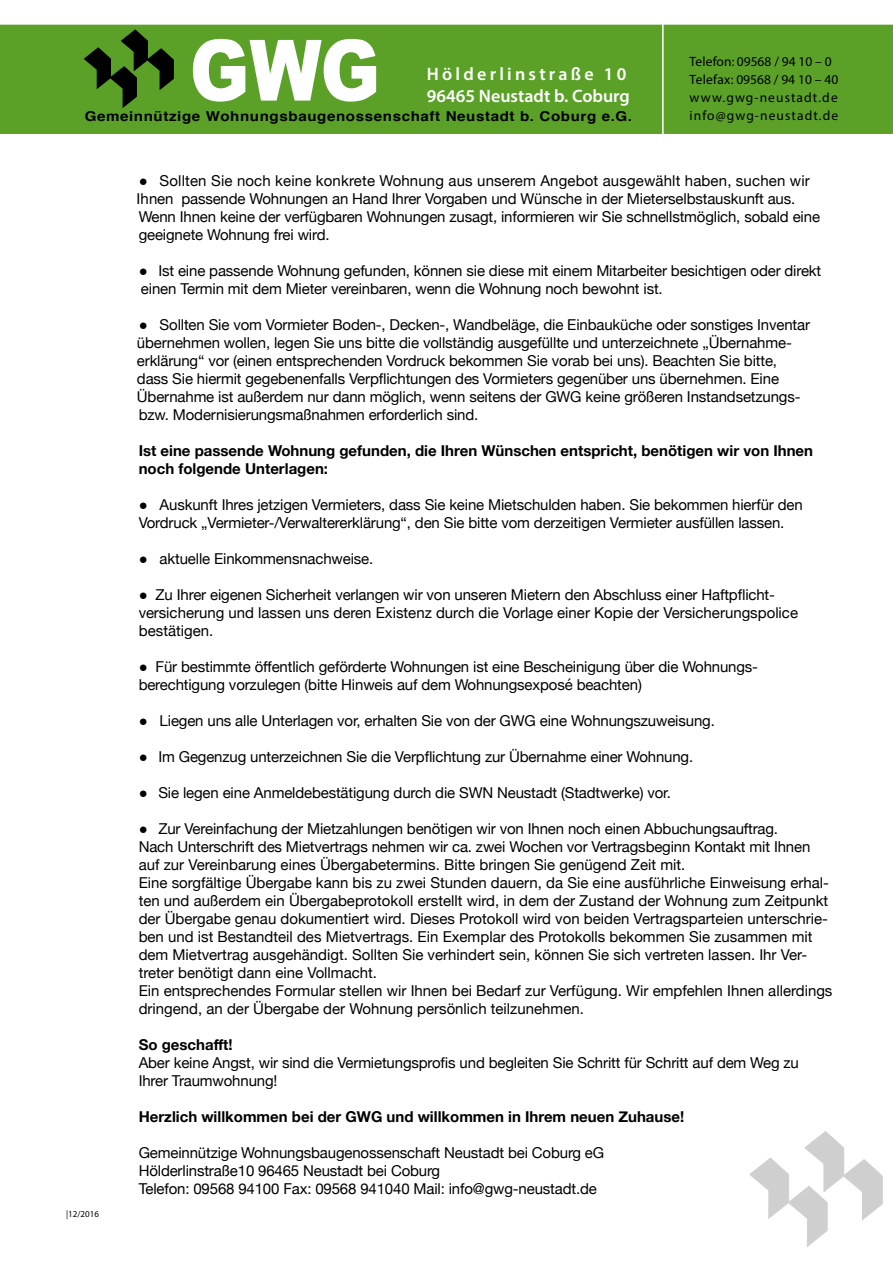
<style>
.page{position:relative;width:893px;height:1263px;background:#fff}
.page>*{position:absolute;margin:0;border:0;box-sizing:border-box;transform-origin:0 0}
.t1{font:900 84.75px "Arial";color:#fff;scale:.85 1}
.t2{font:600 18px/21.6px "Myriad Pro";color:#fff}
.t3{font:15px/18px "Helvetica Neue";letter-spacing:-.01em;color:#000}
.t4{font:700 15px/18px "Helvetica Neue";color:#000}
.t5{font:700 13.65px "Helvetica";letter-spacing:.04em;color:#000;scale:1.11 1}
.t6{font:13.5px/18px "Myriad Pro";letter-spacing:.045em;color:#000}
.t7{font:9px "Myriad Pro";color:#000}
.s1{font-family:"Times New Roman";font-weight:700}
</style>
<div class="page">
<div style="left:0;top:25px;width:893px;height:109px;background:#5ba128"></div>
<svg style="left:84px;top:29px;width:90px;height:79px;background:#3d6c1a"></svg>
<hr style="left:662px;top:0;width:2px;height:180px;background:#fff">
<svg style="left:750px;top:1131px;width:133px;height:116px"></svg>
<h1 class="t1" style="left:190px;top:9px;width:226px">GWG</h1>
<p class="t2" style="left:427px;top:63px;width:204px">Hölderlinstraße 10<br>96465 Neustadt b. Coburg</p>
<p class="t6" style="left:690px;top:52px;width:150px">Telefon: 09568 / 94 10 – 0<br>Telefax: 09568 / 94 10 – 40 www.gwg-neustadt.de info@gwg-neustadt.de</p>
<p class="t5" style="left:85px;top:105px;width:495px">Gemeinnützige Wohnungsbaugenossenschaft Neustadt b. Coburg e.G.</p>
<p class="t7" style="left:66px;top:1208px;width:34px">|12/2016</p>
<p class="t3" style="left:137px;top:172px;width:685px"><span class="s1">●</span> Sollten Sie noch keine konkrete Wohnung aus unserem Angebot ausgewählt haben, suchen wir Ihnen passende Wohnungen an Hand Ihrer Vorgaben und Wünsche in der Mieterselbstauskunft aus.<br>Wenn Ihnen keine der verfügbaren Wohnungen zusagt, informieren wir Sie schnellstmöglich, sobald eine geeignete Wohnung frei wird.</p>
<p class="t3" style="left:139px;top:262px;width:684px"><span class="s1">●</span> Ist eine passende Wohnung gefunden, können sie diese mit einem Mitarbeiter besichtigen oder direkt einen Termin mit dem Mieter vereinbaren, wenn die Wohnung noch bewohnt ist.</p>
<p class="t3" style="left:137px;top:316px;width:675px"><span class="s1">●</span> Sollten Sie vom Vormieter Boden-, Decken-, Wandbeläge, die Einbauküche oder sonstiges Inventar übernehmen wollen, legen Sie uns bitte die vollständig ausgefüllte und unterzeichnete „Übernahme&shy;erklärung“ vor (einen entsprechenden Vordruck bekommen Sie vorab bei uns). Beachten Sie bitte, dass Sie hiermit gegebenenfalls Verpflichtungen des Vormieters gegenüber uns übernehmen. Eine Übernahme ist außerdem nur dann möglich, wenn seitens der GWG keine größeren Instandsetzungs&shy;bzw. Modernisierungsmaßnahmen erforderlich sind.</p>
<p class="t4" style="left:139px;top:442px;width:676px">Ist eine passende Wohnung gefunden, die Ihren Wünschen entspricht, benötigen wir von Ihnen noch folgende Unterlagen:</p>
<p class="t3" style="left:139px;top:496px;width:665px"><span class="s1">●</span> Auskunft Ihres jetzigen Vermieters, dass Sie keine Mietschulden haben. Sie bekommen hierfür den<br>Vordruck „Vermieter-/Verwaltererklärung“, den Sie bitte vom derzeitigen Vermieter ausfüllen lassen.</p>
<p class="t3" style="left:139px;top:550px;width:236px"><span class="s1">●</span> aktuelle Einkommensnachweise.</p>
<p class="t3" style="left:139px;top:586px;width:661px"><span class="s1">●</span> Zu Ihrer eigenen Sicherheit verlangen wir von unseren Mietern den Abschluss einer Haftpflicht&shy;versicherung und lassen uns deren Existenz durch die Vorlage einer Kopie der Versicherungspolice bestätigen.</p>
<p class="t3" style="left:139px;top:658px;width:621px"><span class="s1">●</span> Für bestimmte öffentlich geförderte Wohnungen ist eine Bescheinigung über die Wohnungs&shy;berechtigung vorzulegen (bitte Hinweis auf dem Wohnungsexposé beachten)</p>
<p class="t3" style="left:139px;top:712px;width:578px"><span class="s1">●</span> Liegen uns alle Unterlagen vor, erhalten Sie von der GWG eine Wohnungszuweisung.</p>
<p class="t3" style="left:139px;top:748px;width:556px"><span class="s1">●</span> Im Gegenzug unterzeichnen Sie die Verpflichtung zur Übernahme einer Wohnung.</p>
<p class="t3" style="left:139px;top:784px;width:534px"><span class="s1">●</span> Sie legen eine Anmeldebestätigung durch die SWN Neustadt (Stadtwerke) vor.</p>
<p class="t3" style="left:139px;top:820px;width:695px"><span class="s1">●</span> Zur Vereinfachung der Mietzahlungen benötigen wir von Ihnen noch einen Abbuchungsauftrag.<br>Nach Unterschrift des Mietvertrags nehmen wir ca. zwei Wochen vor Vertragsbeginn Kontakt mit Ihnen auf zur Vereinbarung eines Übergabetermins. Bitte bringen Sie genügend Zeit mit.<br>Eine sorgfältige Übergabe kann bis zu zwei Stunden dauern, da Sie eine ausführliche Einweisung erhal&shy;ten und außerdem ein Übergabeprotokoll erstellt wird, in dem der Zustand der Wohnung zum Zeitpunkt der Übergabe genau dokumentiert wird. Dieses Protokoll wird von beiden Vertragsparteien unterschrie&shy;ben und ist Bestandteil des Mietvertrags. Ein Exemplar des Protokolls bekommen Sie zusammen mit dem Mietvertrag ausgehändigt. Sollten Sie verhindert sein, können Sie sich vertreten lassen. Ihr Ver&shy;treter benötigt dann eine Vollmacht.<br>Ein entsprechendes Formular stellen wir Ihnen bei Bedarf zur Verfügung. Wir empfehlen Ihnen allerdings dringend, an der Übergabe der Wohnung persönlich teilzunehmen.</p>
<p class="t4" style="left:139px;top:1036px;width:96px">So geschafft!</p>
<p class="t3" style="left:139px;top:1054px;width:662px">Aber keine Angst, wir sind die Vermietungsprofis und begleiten Sie Schritt für Schritt auf dem Weg zu<br>Ihrer Traumwohnung!</p>
<p class="t4" style="left:139px;top:1108px;width:547px">Herzlich willkommen bei der GWG und willkommen in Ihrem neuen Zuhause!</p>
<p class="t3" style="left:139px;top:1144px;width:467px">Gemeinnützige Wohnungsbaugenossenschaft Neustadt bei Coburg eG<br>Hölderlinstraße10 96465 Neustadt bei Coburg<br>Telefon: 09568 94100 Fax: 09568 941040 Mail: info@gwg-neustadt.de</p>
</div>
